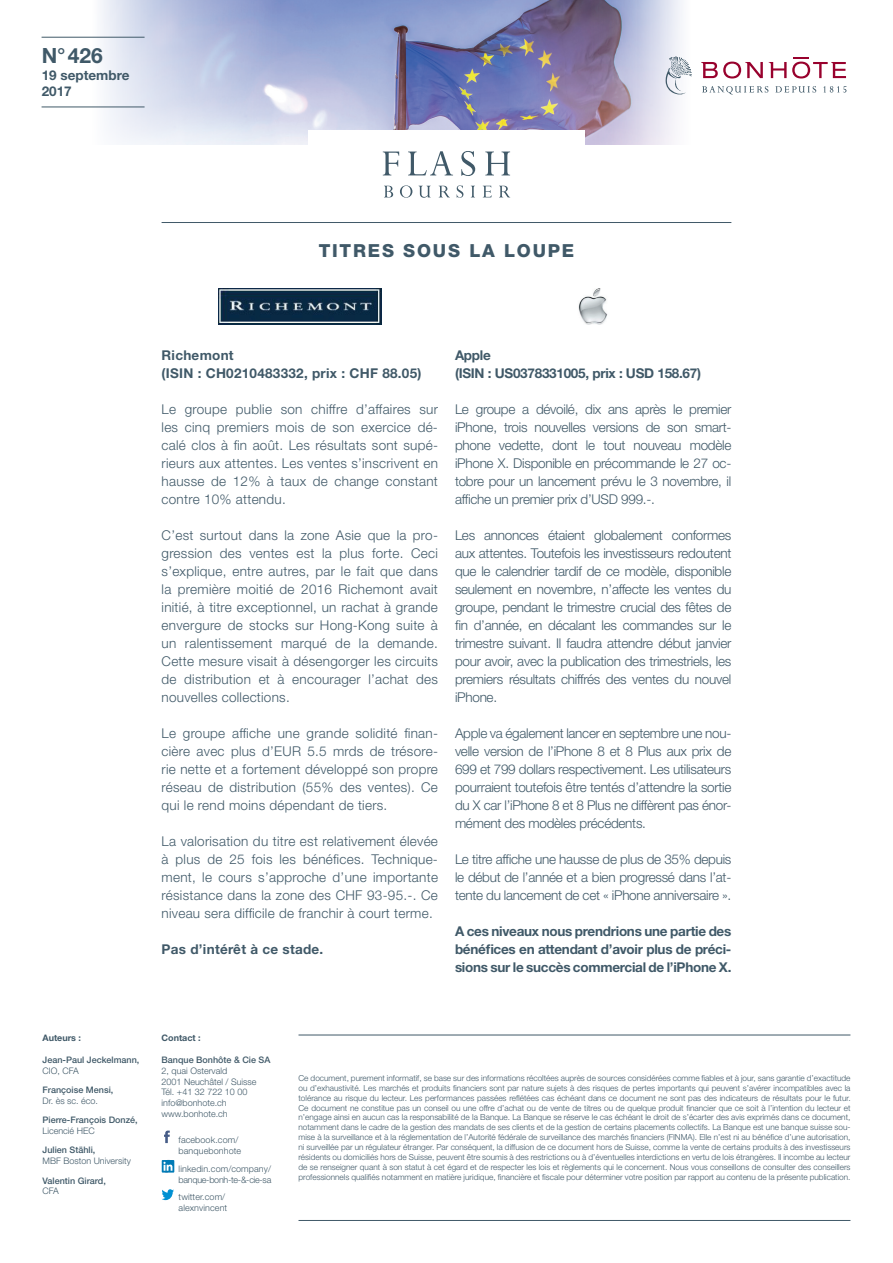
<style>
.page{position:relative;width:893px;height:1263px;background:#fff}
.page>*{position:absolute;margin:0;border:0;box-sizing:border-box;transform-origin:0 0}
.t1{font:700 21px "Helvetica Neue LT Std";color:#405968}
.t2{font:800 18px "Helvetica Neue LT Std";letter-spacing:.1em;color:#405968}
.t3{font:300 13.5px/18px "Helvetica Neue LT Std";letter-spacing:-.01em;color:#405968;text-align:justify}
.t4{font:700 13.5px/18px "Helvetica Neue LT Std";letter-spacing:-.02em;color:#405968}
.t5{font:700 13.5px/18px "Helvetica Neue LT Std";letter-spacing:.02em;color:#405968}
.t6{font:700 13.5px/16.2px "Helvetica Neue LT Std";color:#405968}
.t7{font:300 9px/10.8px "Helvetica Neue LT Std";color:#405968}
.t8{font:500 9px "Helvetica Neue LT Std";color:#405968}
.t9{font:700 9px "Helvetica Neue LT Std";color:#405968}
.t10{font:300 8.25px/9.9px "Helvetica Neue LT Std";color:#405968;text-align:justify}
</style>
<div class="page">
<img style="left:578px;top:288px;width:30px;height:36px">
<hr style="left:298px;top:1035px;width:552px;height:1px;background:#405968">
<hr style="left:298px;top:1220px;width:552px;height:1px;background:#405968">
<hr style="left:162px;top:222px;width:569px;height:1px;background:#405968">
<svg style="left:164px;top:1130px;width:6px;height:13px"></svg>
<svg style="left:162px;top:1189px;width:12px;height:11px"></svg>
<svg style="left:162px;top:1160px;width:12px;height:12px"></svg>
<svg style="left:163px;top:1160px;width:9px;height:12px"></svg>
<img style="left:218px;top:288px;width:163px;height:36px">
<img style="left:282px;top:0;width:221px;height:145px">
<svg style="left:63px;top:0;width:219px;height:145px"></svg>
<hr style="left:42px;top:107px;width:103px;height:1px;background:#405968">
<hr style="left:42px;top:37px;width:103px;height:1px;background:#405968">
<div style="left:308px;top:131px;width:277px;height:31px;background:#fff"></div>
<svg style="left:383px;top:152px;width:16px;height:23px"></svg>
<svg style="left:408px;top:151px;width:45px;height:24px"></svg>
<svg style="left:461px;top:151px;width:14px;height:25px"></svg>
<svg style="left:485px;top:152px;width:25px;height:23px"></svg>
<svg style="left:384px;top:186px;width:9px;height:11px"></svg>
<svg style="left:400px;top:185px;width:12px;height:13px"></svg>
<svg style="left:419px;top:186px;width:12px;height:12px"></svg>
<svg style="left:439px;top:186px;width:10px;height:11px"></svg>
<svg style="left:457px;top:185px;width:6px;height:13px"></svg>
<svg style="left:471px;top:186px;width:4px;height:11px"></svg>
<svg style="left:483px;top:186px;width:9px;height:11px"></svg>
<svg style="left:499px;top:186px;width:11px;height:11px"></svg>
<svg style="left:503px;top:0;width:266px;height:145px"></svg>
<svg style="left:662px;top:57px;width:30px;height:39px"></svg>
<svg style="left:701px;top:58px;width:145px;height:21px"></svg>
<svg style="left:702px;top:86px;width:66px;height:8px"></svg>
<svg style="left:775px;top:86px;width:41px;height:7px"></svg>
<svg style="left:823px;top:86px;width:23px;height:7px"></svg>
<h1 class="t1" style="left:42px;top:43px;width:63px">N°426</h1>
<p class="t6" style="left:42px;top:66px;width:89px">19 septembre<br>2017</p>
<h2 class="t2" style="left:319px;top:240px;width:257px">TITRES SOUS LA LOUPE</h2>
<p class="t5" style="left:162px;top:346px;width:261px">Richemont<br>(ISIN : CH0210483332, prix : CHF 88.05)</p>
<p class="t3" style="left:162px;top:400px;width:278px">Le groupe publie son chiffre d’affaires sur les cinq premiers mois de son exercice dé&shy;calé clos à fin août. Les résultats sont supé&shy;rieurs aux attentes. Les ventes s’inscrivent en hausse de 12% à taux de change constant contre 10% attendu.</p>
<p class="t3" style="left:162px;top:526px;width:278px">C’est surtout dans la zone Asie que la pro&shy;gression des ventes est la plus forte. Ceci s’explique, entre autres, par le fait que dans la première moitié de 2016 Richemont avait initié, à titre exceptionnel, un rachat à grande envergure de stocks sur Hong-Kong suite à un ralentissement marqué de la demande.<br>Cette mesure visait à désengorger les circuits de distribution et à encourager l’achat des nouvelles collections.</p>
<p class="t3" style="left:162px;top:724px;width:278px">Le groupe affiche une grande solidité finan&shy;cière avec plus d’EUR 5.5 mrds de trésore&shy;rie nette et a fortement développé son propre réseau de distribution (55% des ventes). Ce qui le rend moins dépendant de tiers.</p>
<p class="t3" style="left:162px;top:832px;width:278px">La valorisation du titre est relativement élevée à plus de 25 fois les bénéfices. Technique&shy;ment, le cours s’approche d’une importante résistance dans la zone des CHF 93-95.-. Ce niveau sera difficile de franchir à court terme.</p>
<p class="t5" style="left:162px;top:940px;width:163px">Pas d’intérêt à ce stade.</p>
<p class="t4" style="left:455px;top:346px;width:248px">Apple<br>(ISIN : US0378331005, prix : USD 158.67)</p>
<p class="t3" style="left:455px;top:400px;width:278px">Le groupe a dévoilé, dix ans après le premier iPhone, trois nouvelles versions de son smart&shy;phone vedette, dont le tout nouveau modèle iPhone X. Disponible en précommande le 27 oc&shy;tobre pour un lancement prévu le 3 novembre, il affiche un premier prix d’USD 999.-.</p>
<p class="t3" style="left:455px;top:526px;width:278px">Les annonces étaient globalement conformes aux attentes. Toutefois les investisseurs redoutent que le calendrier tardif de ce modèle, disponible seulement en novembre, n’affecte les ventes du groupe, pendant le trimestre crucial des fêtes de fin d’année, en décalant les commandes sur le trimestre suivant. Il faudra attendre début janvier pour avoir, avec la publication des trimestriels, les premiers résultats chiffrés des ventes du nouvel iPhone.</p>
<p class="t3" style="left:455px;top:724px;width:278px">Apple va également lancer en septembre une nou&shy;velle version de l’iPhone 8 et 8 Plus aux prix de 699 et 799 dollars respectivement. Les utilisateurs pourraient toutefois être tentés d’attendre la sortie du X car l’iPhone 8 et 8 Plus ne diffèrent pas énor&shy;mément des modèles précédents.</p>
<p class="t3" style="left:455px;top:850px;width:278px">Le titre affiche une hausse de plus de 35% depuis le début de l’année et a bien progressé dans l’at&shy;tente du lancement de cet « iPhone anniversaire ».</p>
<p class="t4" style="left:455px;top:922px;width:278px;text-align:justify">A ces niveaux nous prendrions une partie des bénéfices en attendant d’avoir plus de préci&shy;sions sur le succès commercial de l’iPhone X.</p>
<p class="t9" style="left:43px;top:1033px;width:40px">Auteurs :</p>
<p class="t8" style="left:43px;top:1054px;width:98px">Jean-Paul Jeckelmann,</p>
<p class="t7" style="left:43px;top:1065px;width:38px">CIO, CFA</p>
<p class="t8" style="left:43px;top:1084px;width:72px">Françoise Mensi,</p>
<p class="t7" style="left:43px;top:1095px;width:57px">Dr. ès sc. éco.</p>
<p class="t8" style="left:43px;top:1115px;width:97px">Pierre-François Donzé,</p>
<p class="t7" style="left:43px;top:1125px;width:54px">Licencié HEC</p>
<p class="t8" style="left:43px;top:1145px;width:54px">Julien Stähli,</p>
<p class="t7" style="left:43px;top:1155px;width:90px">MBF Boston University</p>
<p class="t8" style="left:43px;top:1175px;width:65px">Valentin Girard,</p>
<p class="t7" style="left:43px;top:1185px;width:18px">CFA</p>
<p class="t9" style="left:162px;top:1033px;width:41px">Contact :</p>
<p class="t8" style="left:162px;top:1054px;width:110px">Banque Bonhôte &amp; Cie SA</p>
<p class="t7" style="left:162px;top:1065px;width:97px">2, quai Ostervald<br>2001 Neuchâtel / Suisse<br>Tél. +41 32 722 10 00 info@bonhote.ch www.bonhote.ch</p>
<p class="t7" style="left:179px;top:1134px;width:64px">facebook.com/ banquebonhote</p>
<p class="t7" style="left:179px;top:1163px;width:94px">linkedin.com/company/ banque-bonh-te-&amp;-cie-sa</p>
<p class="t7" style="left:179px;top:1191px;width:50px">twitter.com/ alexnvincent</p>
<p class="t10" style="left:298px;top:1073px;width:554px">Ce document, purement informatif, se base sur des informations récoltées auprès de sources considérées comme fiables et à jour, sans garantie d’exactitude ou d’exhaustivité. Les marchés et produits financiers sont par nature sujets à des risques de pertes importants qui peuvent s’avérer incompatibles avec la tolérance au risque du lecteur. Les performances passées reflétées cas échéant dans ce document ne sont pas des indicateurs de résultats pour le futur.<br>Ce document ne constitue pas un conseil ou une offre d’achat ou de vente de titres ou de quelque produit financier que ce soit à l’intention du lecteur et n’engage ainsi en aucun cas la responsabilité de la Banque. La Banque se réserve le cas échéant le droit de s’écarter des avis exprimés dans ce document, notamment dans le cadre de la gestion des mandats de ses clients et de la gestion de certains placements collectifs. La Banque est une banque suisse sou&shy;mise à la surveillance et à la réglementation de l’Autorité fédérale de surveillance des marchés financiers (FINMA). Elle n’est ni au bénéfice d’une autorisation, ni surveillée par un régulateur étranger. Par conséquent, la diffusion de ce document hors de Suisse, comme la vente de certains produits à des investisseurs résidents ou domiciliés hors de Suisse, peuvent être soumis à des restrictions ou à d’éventuelles interdictions en vertu de lois étrangères. Il incombe au lecteur de se renseigner quant à son statut à cet égard et de respecter les lois et règlements qui le concernent. Nous vous conseillons de consulter des conseillers professionnels qualifiés notamment en matière juridique, financière et fiscale pour déterminer votre position par rapport au contenu de la présente publication.</p>
</div>
